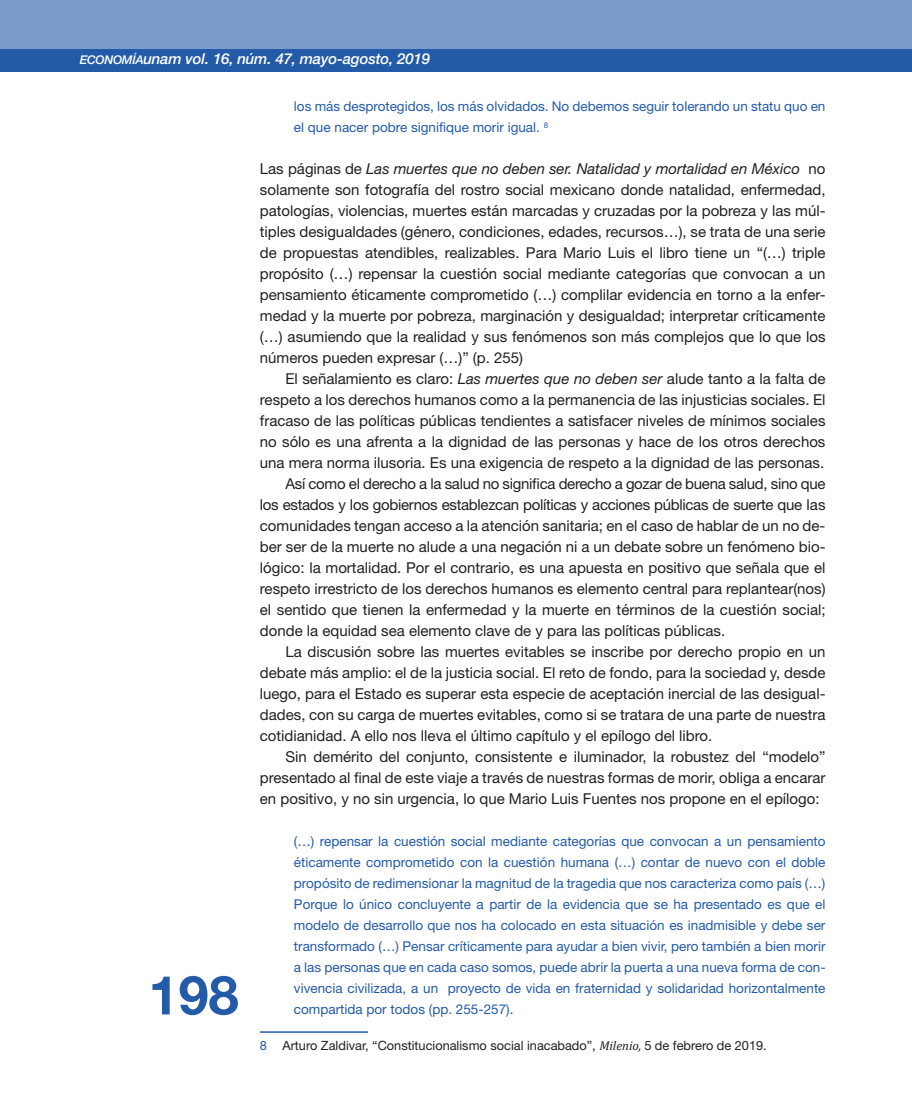
<style>
.page{position:relative;width:912px;height:1106px;background:#fff}
.page>*{position:absolute;margin:0;border:0;box-sizing:border-box;transform-origin:0 0}
.t1{font:700 54px "Helvetica Neue LT Std";color:#245ba8}
.t2{font:15px/21px "Helvetica Neue LT Std";color:#231f20;text-align:justify}
.t3{font:15px "Helvetica Neue LT Std";letter-spacing:-.02em;color:#231f20}
.t4{font:italic 500 15px "Helvetica Neue LT Std";letter-spacing:-.01em;color:#fff}
.t5{font:13.5px/21px "Helvetica Neue LT Std";color:#245ba8}
.t6{font:12.75px "Helvetica Neue LT Std";color:#231f20}
.s1{font-family:"Helvetica Neue LT Std Md It SC800";font-weight:400;font-style:normal;font-size:12px}
.s2{font-style:italic}
.s3{color:#245ba8}
.s4{font-family:"Cambria";font-style:italic}
</style>
<div class="page">
<div style="left:0;top:0;width:911px;height:49px;background:#7b9cca"></div>
<div style="left:0;top:49px;width:911px;height:22px;background:#245ba8"></div>
<hr style="left:260px;top:1031px;width:108px;height:1px;background:#245ba8">
<p class="t4" style="left:80px;top:49px;width:352px"><span class="s1">ECONOMÍA</span>unam vol. 16, núm. 47, mayo-agosto, 2019</p>
<p class="t5" style="left:294px;top:96px;width:533px">los más desprotegidos, los más olvidados. No debemos seguir tolerando un statu quo en el que nacer pobre signifique morir igual. <sup>8</sup></p>
<p class="t2" style="left:260px;top:158px;width:567px">Las páginas de <span class="s2">Las muertes que no deben ser. Natalidad y mortalidad en México</span> no solamente son fotografía del rostro social mexicano donde natalidad, enfermedad, patologías, violencias, muertes están marcadas y cruzadas por la pobreza y las múl&shy;tiples desigualdades (género, condiciones, edades, recursos…), se trata de una serie de propuestas atendibles, realizables. Para Mario Luis el libro tiene un “(…) triple propósito (…) repensar la cuestión social mediante categorías que convocan a un pensamiento éticamente comprometido (…) complilar evidencia en torno a la enfer&shy;medad y la muerte por pobreza, marginación y desigualdad; interpretar críticamente (…) asumiendo que la realidad y sus fenómenos son más complejos que lo que los números pueden expresar (…)” (p. 255)</p>
<p class="t2" style="left:285px;top:368px;width:541px">El señalamiento es claro: <span class="s2">Las muertes que no deben ser</span> alude tanto a la falta de</p>
<p class="t2" style="left:260px;top:389px;width:567px">respeto a los derechos humanos como a la permanencia de las injusticias sociales. El</p>
<p class="t2" style="left:260px;top:410px;width:567px">fracaso de las políticas públicas tendientes a satisfacer niveles de mínimos sociales</p>
<p class="t2" style="left:260px;top:431px;width:567px">no sólo es una afrenta a la dignidad de las personas y hace de los otros derechos</p>
<p class="t2" style="left:260px;top:452px;width:565px">una mera norma ilusoria. Es una exigencia de respeto a la dignidad de las personas.</p>
<p class="t3" style="left:285px;top:475px;width:541px">Así como el derecho a la salud no significa derecho a gozar de buena salud, sino que</p>
<p class="t3" style="left:260px;top:496px;width:567px">los estados y los gobiernos establezcan políticas y acciones públicas de suerte que las</p>
<p class="t2" style="left:260px;top:515px;width:566px">comunidades tengan acceso a la atención sanitaria; en el caso de hablar de un no de-</p>
<p class="t2" style="left:260px;top:536px;width:567px">ber ser de la muerte no alude a una negación ni a un debate sobre un fenómeno bio-</p>
<p class="t2" style="left:260px;top:557px;width:567px">lógico: la mortalidad. Por el contrario, es una apuesta en positivo que señala que el</p>
<p class="t2" style="left:260px;top:578px;width:567px">respeto irrestricto de los derechos humanos es elemento central para replantear(nos)</p>
<p class="t2" style="left:260px;top:599px;width:567px">el sentido que tienen la enfermedad y la muerte en términos de la cuestión social;</p>
<p class="t2" style="left:260px;top:620px;width:466px">donde la equidad sea elemento clave de y para las políticas públicas.</p>
<p class="t2" style="left:285px;top:641px;width:541px">La discusión sobre las muertes evitables se inscribe por derecho propio en un</p>
<p class="t2" style="left:260px;top:662px;width:567px">debate más amplio: el de la justicia social. El reto de fondo, para la sociedad y, desde</p>
<p class="t2" style="left:260px;top:683px;width:567px">luego, para el Estado es superar esta especie de aceptación inercial de las desigual-</p>
<p class="t2" style="left:260px;top:704px;width:567px">dades, con su carga de muertes evitables, como si se tratara de una parte de nuestra</p>
<p class="t2" style="left:260px;top:725px;width:454px">cotidianidad. A ello nos lleva el último capítulo y el epílogo del libro.</p>
<p class="t2" style="left:285px;top:746px;width:541px">Sin demérito del conjunto, consistente e iluminador, la robustez del “modelo”</p>
<p class="t2" style="left:260px;top:767px;width:567px">presentado al final de este viaje a través de nuestras formas de morir, obliga a encarar</p>
<p class="t2" style="left:260px;top:788px;width:561px">en positivo, y no sin urgencia, lo que Mario Luis Fuentes nos propone en el epílogo:</p>
<p class="t5" style="left:294px;top:831px;width:533px;text-align:justify">(…) repensar la cuestión social mediante categorías que convocan a un pensamiento éticamente comprometido con la cuestión humana (…) contar de nuevo con el doble propósito de redimensionar la magnitud de la tragedia que nos caracteriza como país (…)<br>Porque lo único concluyente a partir de la evidencia que se ha presentado es que el modelo de desarrollo que nos ha colocado en esta situación es inadmisible y debe ser transformado (…) Pensar críticamente para ayudar a bien vivir, pero también a bien morir a las personas que en cada caso somos, puede abrir la puerta a una nueva forma de con&shy;vivencia civilizada, a un proyecto de vida en fraternidad y solidaridad horizontalmente compartida por todos (pp. 255-257).</p>
<p class="t6" style="left:260px;top:1037px;width:508px"><span class="s3">8</span> Arturo Zaldivar, “Constitucionalismo social inacabado”, <span class="s4">Milenio,</span> 5 de febrero de 2019.</p>
<h1 class="t1" style="left:148px;top:961px;width:92px">198</h1>
</div>
